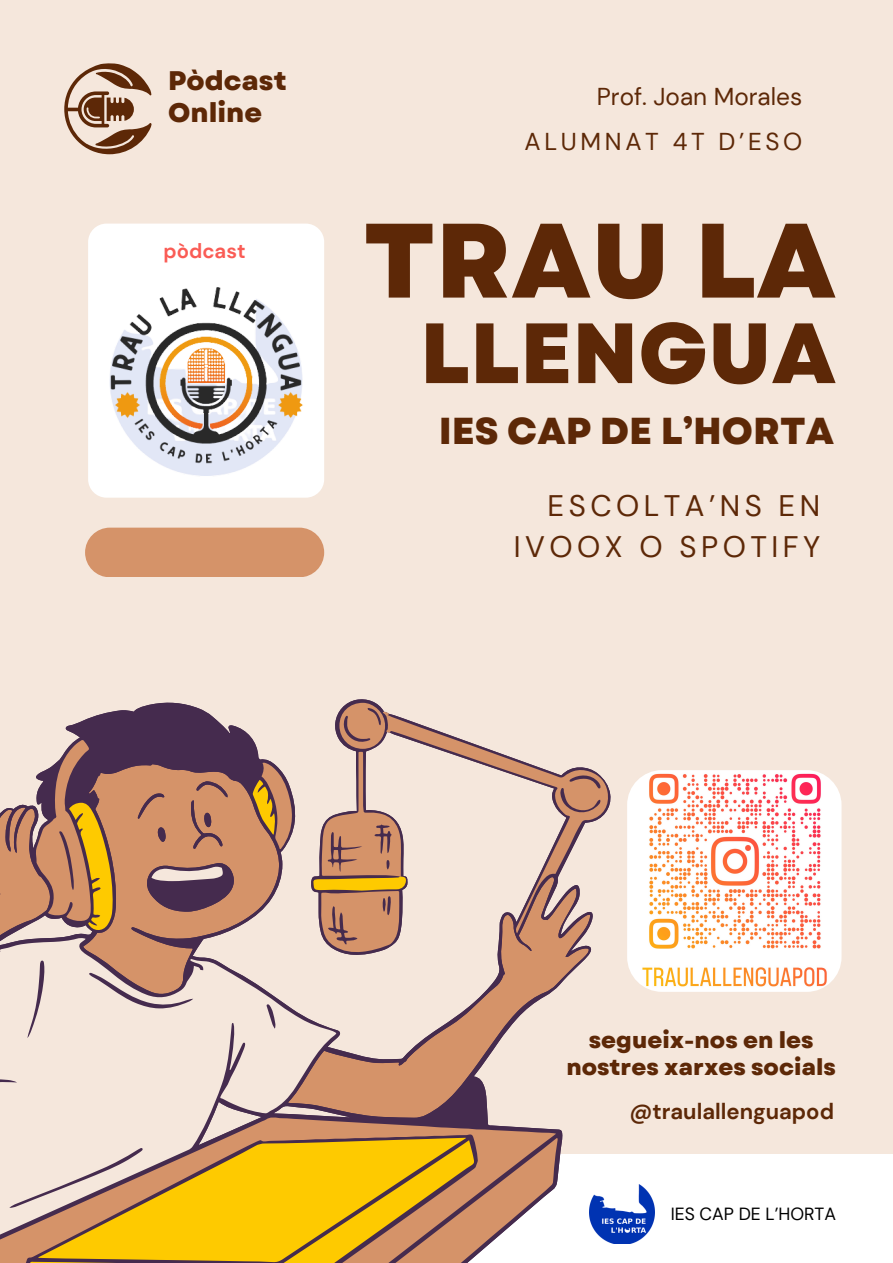
<style>
.page{position:relative;width:893px;height:1263px;background:#f5e7dc}
.page>*{position:absolute;margin:0;border:0;box-sizing:border-box;transform-origin:0 0}
.t1{font:800 105.52px "Garet";color:#5d2807}
.t2{font:800 85.28px "Garet";color:#5d2807}
.t3{font:800 37.5px "Garet";color:#5d2807}
.t4{font:29.62px/41.1px "DM Sans";letter-spacing:.15em;color:#5d2807;text-align:right}
.t5{font:800 26.85px "Garet";color:#5d2807}
.t6{font:24.38px "DM Sans";color:#5d2807}
.t7{font:24.38px "DM Sans";letter-spacing:.15em;color:#5d2807}
.t8{font:800 22.73px "Garet";color:#5d2807}
.t9{font:700 22.05px "DM Sans";color:#5d2807}
.t10{font:700 20.33px "DM Sans";color:#fa5c55}
.t11{font:17.55px "DM Sans";color:#000}
</style>
<div class="page">
<div style="left:0;top:1154px;width:893px;height:109px;background:#fff"></div>
<svg style="left:0;top:703px;width:610px;height:560px"></svg>
<svg style="left:64px;top:63px;width:87px;height:91px"></svg>
<div style="left:85px;top:528px;width:239px;height:49px;background:#d59369;border-radius:25px"></div>
<img style="left:85px;top:223px;width:240px;height:330px">
<img style="left:589px;top:1185px;width:65px;height:58px">
<svg style="left:627px;top:770px;width:215px;height:222px;background:#fce0d5"></svg>
<p class="t5" style="left:168px;top:61px;width:120px">Pòdcast</p>
<p class="t5" style="left:168px;top:93px;width:95px">Online</p>
<p class="t10" style="left:164px;top:238px;width:83px">pòdcast</p>
<p class="t6" style="left:597px;top:81px;width:207px">Prof. Joan Morales</p>
<p class="t7" style="left:524px;top:126px;width:279px">ALUMNAT 4T D’ESO</p>
<p class="t1" style="left:363px;top:185px;width:474px">TRAU LA</p>
<p class="t2" style="left:420px;top:292px;width:418px">LLENGUA</p>
<p class="t3" style="left:439px;top:404px;width:397px">IES CAP DE L’HORTA</p>
<p class="t4" style="left:514px;top:486px;width:308px">ESCOLTA’NS EN<br>IVOOX O SPOTIFY</p>
<p class="t8" style="left:589px;top:1024px;width:226px">segueix-nos en les</p>
<p class="t8" style="left:566px;top:1051px;width:271px">nostres xarxes socials</p>
<p class="t9" style="left:629px;top:1097px;width:206px">@traulallenguapod</p>
<p class="t11" style="left:671px;top:1202px;width:167px">IES CAP DE L’HORTA</p>
</div>
